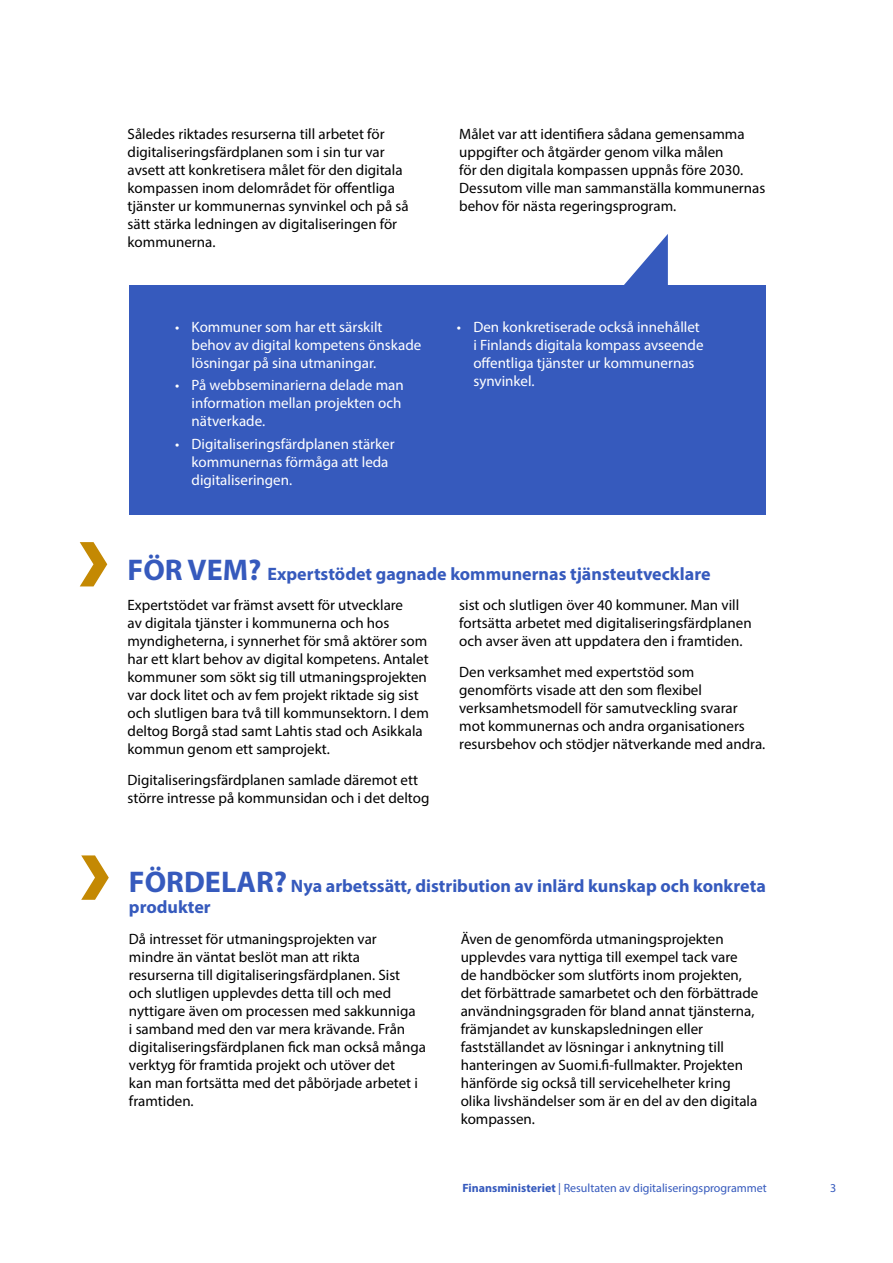
<style>
.page{position:relative;width:893px;height:1263px;background:#fff}
.page>*{position:absolute;margin:0;border:0;box-sizing:border-box;transform-origin:0 0}
.t1{font:700 18px/21.6px "Myriad Pro";color:#365abd}
.Leipis_norm{font:15px/18px "Myriad Pro";color:#000}
.t2{font:15px/18px "Myriad Pro";color:#fff}
.t3{font:12px "Myriad Pro";color:#365abd}
.s1{font-size:30px}
.s2{font-weight:700}
</style>
<div class="page">
<div style="left:129px;top:285px;width:637px;height:229px;background:#365abd"></div>
<svg style="left:624px;top:234px;width:44px;height:51px"></svg>
<svg style="left:80px;top:542px;width:27px;height:44px"></svg>
<svg style="left:81px;top:855px;width:28px;height:45px"></svg>
<p class="Leipis_norm" style="left:128px;top:125px;width:282px">Således riktades resurserna till arbetet för digitaliseringsfärdplanen som i sin tur var avsett att konkretisera målet för den digitala kompassen inom delområdet för offentliga tjänster ur kommunernas synvinkel och på så sätt stärka ledningen av digitaliseringen för kommunerna.</p>
<p class="Leipis_norm" style="left:459px;top:125px;width:308px">Målet var att identifiera sådana gemensamma uppgifter och åtgärder genom vilka målen<br>för den digitala kompassen uppnås före 2030.<br>Dessutom ville man sammanställa kommunernas behov för nästa regeringsprogram.</p>
<p class="t2" style="left:192px;top:318px;width:231px;text-indent:-16px">• Kommuner som har ett särskilt behov av digital kompetens önskade lösningar på sina utmaningar.</p>
<p class="t2" style="left:192px;top:376px;width:214px;text-indent:-16px">• På webbseminarierna delade man information mellan projekten och nätverkade.</p>
<p class="t2" style="left:192px;top:434px;width:205px;text-indent:-16px">• Digitaliseringsfärdplanen stärker kommunernas förmåga att leda digitaliseringen.</p>
<p class="t2" style="left:473px;top:318px;width:232px;text-indent:-16px">• Den konkretiserade också innehållet i Finlands digitala kompass avseende offentliga tjänster ur kommunernas synvinkel.</p>
<h2 class="t1" style="left:128px;top:562px;width:584px"><span class="s1">FÖR VEM?</span> Expertstödet gagnade kommunernas tjänsteutvecklare</h2>
<p class="Leipis_norm" style="left:128px;top:596px;width:303px">Expertstödet var främst avsett för utvecklare<br>av digitala tjänster i kommunerna och hos myndigheterna, i synnerhet för små aktörer som har ett klart behov av digital kompetens. Antalet kommuner som sökt sig till utmaningsprojekten var dock litet och av fem projekt riktade sig sist och slutligen bara två till kommunsektorn. I dem deltog Borgå stad samt Lahtis stad och Asikkala kommun genom ett samprojekt.</p>
<p class="Leipis_norm" style="left:128px;top:771px;width:303px">Digitaliseringsfärdplanen samlade däremot ett större intresse på kommunsidan och i det deltog</p>
<p class="Leipis_norm" style="left:459px;top:596px;width:294px">sist och slutligen över 40 kommuner. Man vill fortsätta arbetet med digitaliseringsfärdplanen och avser även att uppdatera den i framtiden.</p>
<p class="Leipis_norm" style="left:459px;top:663px;width:308px">Den verksamhet med expertstöd som genomförts visade att den som flexibel verksamhetsmodell för samutveckling svarar mot kommunernas och andra organisationers resursbehov och stödjer nätverkande med andra.</p>
<h2 class="t1" style="left:129px;top:874px;width:638px"><span class="s1">FÖRDELAR?</span> Nya arbetssätt, distribution av inlärd kunskap och konkreta produkter</h2>
<p class="Leipis_norm" style="left:129px;top:930px;width:299px">Då intresset för utmaningsprojekten var<br>mindre än väntat beslöt man att rikta resurserna till digitaliseringsfärdplanen. Sist och slutligen upplevdes detta till och med nyttigare även om processen med sakkunniga<br>i samband med den var mera krävande. Från digitaliseringsfärdplanen fick man också många verktyg för framtida projekt och utöver det<br>kan man fortsätta med det påbörjade arbetet i framtiden.</p>
<p class="Leipis_norm" style="left:461px;top:930px;width:299px">Även de genomförda utmaningsprojekten upplevdes vara nyttiga till exempel tack vare<br>de handböcker som slutförts inom projekten, det förbättrade samarbetet och den förbättrade användningsgraden för bland annat tjänsterna, främjandet av kunskapsledningen eller fastställandet av lösningar i anknytning till hanteringen av Suomi.fi-fullmakter. Projekten hänförde sig också till servicehelheter kring olika livshändelser som är en del av den digitala kompassen.</p>
<p class="t3" style="left:462px;top:1180px;width:306px"><span class="s2">Finansministeriet</span> | Resultaten av digitaliseringsprogrammet</p>
<p class="t3" style="left:830px;top:1180px;width:8px">3</p>
</div>
